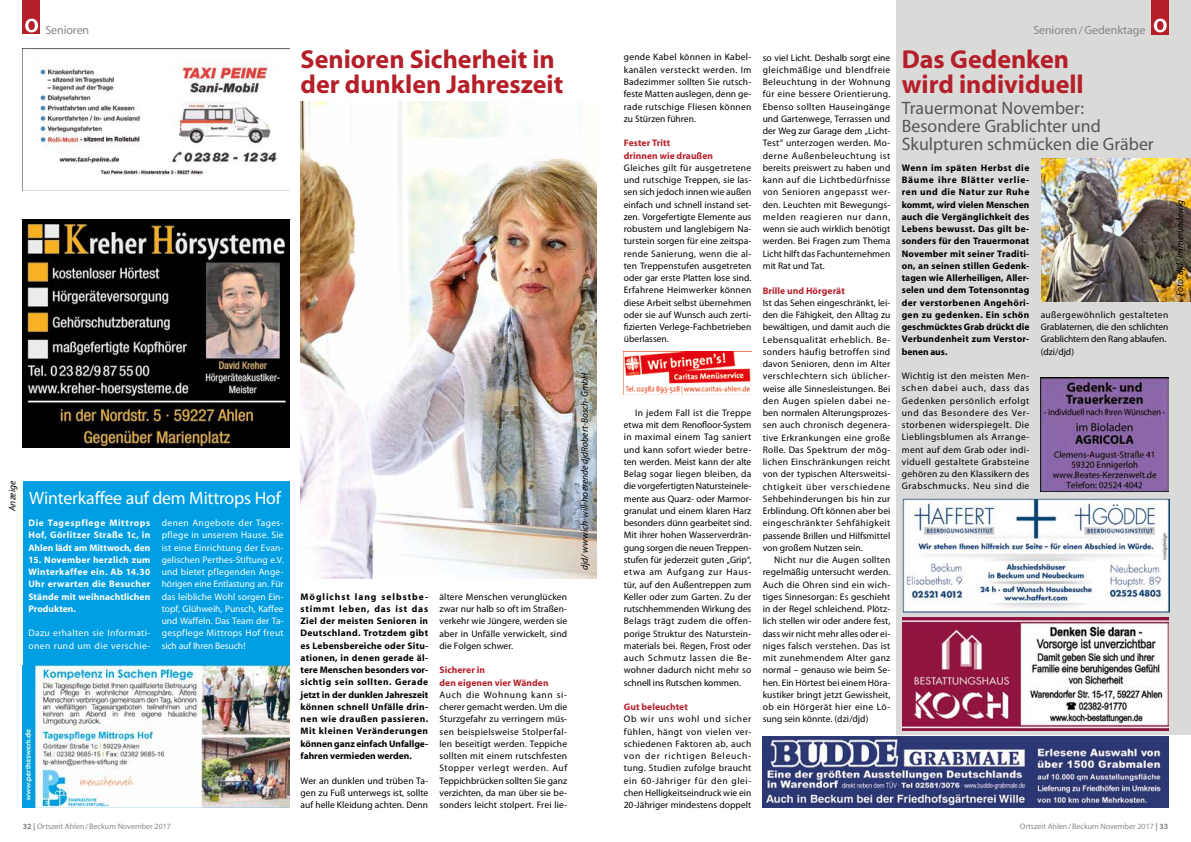
<style>
.page{position:relative;width:1191px;height:842px;background:#fff}
.page>*{position:absolute;margin:0;border:0;box-sizing:border-box;transform-origin:0 0}
.t1{font:700 26px/25px "Myriad";color:#b51f29}
.t2{font:18px/18px "Myriad";color:#575656}
.t3{font:18px "Myriad";letter-spacing:-.01em;color:#fff}
.t4{font:12px "Myriad";letter-spacing:-.005em;color:#878786}
.t5{font:9.5px/12.3px "Myriad";letter-spacing:.005em;color:#000;text-align:justify}
.t6{font:700 9.5px/12.3px "Myriad";color:#000;text-align:justify}
.t7{font:9.5px/12.3px "Myriad";letter-spacing:.035em;color:#fff}
.t8{font:700 9.5px/12.3px "Myriad";letter-spacing:.015em;color:#fff;text-align:justify}
.t9{font:700 9.5px/12.3px "Myriad";letter-spacing:.01em;color:#b51f29}
.t10{font:italic 9.5px "Myriad";color:#000}
.t11{font:8px "Myriad";color:#878786}
.s1{font-weight:700}
</style>
<div class="page">
<div style="left:23px;top:0;width:17px;height:34px;background:#b51f29"></div>
<svg style="left:25px;top:19px;width:13px;height:13px"></svg>
<div style="left:896px;top:0;width:295px;height:734px;background:#dadad9"></div>
<div style="left:1151px;top:0;width:17px;height:34px;background:#b51f29"></div>
<svg style="left:1153px;top:19px;width:13px;height:13px"></svg>
<img style="left:300px;top:101px;width:296px;height:477px">
<img style="left:23px;top:220px;width:266px;height:227px">
<img style="left:624px;top:352px;width:127px;height:42px">
<img style="left:1040px;top:378px;width:128px;height:113px">
<img style="left:763px;top:737px;width:405px;height:71px">
<div style="left:23px;top:481px;width:266px;height:327px;background:#009fe3"></div>
<img style="left:23px;top:666px;width:266px;height:142px">
<img style="left:1041px;top:159px;width:150px;height:143px">
<img style="left:23px;top:48px;width:266px;height:128px">
<img style="left:902px;top:617px;width:266px;height:114px">
<img style="left:902px;top:498px;width:267px;height:115px">
<p class="t10" style="left:8px;top:511px;width:32px;rotate:-90deg">Anzeige</p>
<p class="t4" style="left:45px;top:24px;width:45px">Senioren</p>
<p class="t4" style="left:1033px;top:24px;width:114px">Senioren/Gedenktage</p>
<h1 class="t1" style="left:300px;top:47px;width:264px">Senioren Sicherheit in der dunklen Jahreszeit</h1>
<h1 class="t1" style="left:902px;top:47px;width:183px">Das Gedenken wird individuell</h1>
<h2 class="t2" style="left:902px;top:100px;width:253px">Trauermonat November:<br>Besondere Grablichter und<br>Skulpturen schmücken die Gräber</h2>
<p class="t5" style="left:624px;top:52px;width:129px">gende Kabel können in Kabel&shy;kanälen versteckt werden. Im Badezimmer sollten Sie rutsch&shy;feste Matten auslegen, denn ge&shy;rade rutschige Fliesen können zu Stürzen führen.</p>
<p class="t9" style="left:624px;top:137px;width:91px">Fester Tritt<br>drinnen wie draußen</p>
<p class="t5" style="left:624px;top:162px;width:129px">Gleiches gilt für ausgetretene und rutschige Treppen, sie las&shy;sen sich jedoch innen wie außen einfach und schnell instand set&shy;zen. Vorgefertigte Elemente aus robustem und langlebigem Na&shy;turstein sorgen für eine zeitspa&shy;rende Sanierung, wenn die al&shy;ten Treppenstufen ausgetreten oder gar erste Platten lose sind.<br>Erfahrene Heimwerker können diese Arbeit selbst übernehmen oder sie auf Wunsch auch zerti&shy;fizierten Verlege-Fachbetrieben überlassen.</p>
<p class="t5" style="left:762px;top:52px;width:129px">so viel Licht. Deshalb sorgt eine gleichmäßige und blendfreie Beleuchtung in der Wohnung für eine bessere Orientierung.<br>Ebenso sollten Hauseingänge und Gartenwege, Terrassen und der Weg zur Garage dem „Licht-Test“ unterzogen werden. Mo&shy;derne Außenbeleuchtung ist bereits preiswert zu haben und kann auf die Lichtbedürfnisse von Senioren angepasst wer&shy;den. Leuchten mit Bewegungs&shy;melden reagieren nur dann, wenn sie auch wirklich benötigt werden. Bei Fragen zum Thema Licht hilft das Fachunternehmen mit Rat und Tat.</p>
<p class="t9" style="left:762px;top:284px;width:84px">Brille und Hörgerät</p>
<p class="t5" style="left:762px;top:297px;width:129px">Ist das Sehen eingeschränkt, lei&shy;den die Fähigkeit, den Alltag zu bewältigen, und damit auch die Lebensqualität erheblich. Be&shy;sonders häufig betroffen sind davon Senioren, denn im Alter verschlechtern sich üblicher&shy;weise alle Sinnesleistungen. Bei den Augen spielen dabei ne&shy;ben normalen Alterungsprozes&shy;sen auch chronisch degenera&shy;tive Erkrankungen eine große Rolle. Das Spektrum der mög&shy;lichen Einschränkungen reicht von der typischen Altersweitsi&shy;chtigkeit über verschiedene Sehbehinderungen bis hin zur Erblindung. Oft können aber bei eingeschränkter Sehfähigkeit passende Brillen und Hilfsmittel von großem Nutzen sein.</p>
<p class="t5" style="left:762px;top:554px;width:129px;text-indent:11px">Nicht nur die Augen sollten regelmäßig untersucht werden.<br>Auch die Ohren sind ein wich&shy;tiges Sinnesorgan: Es geschieht in der Regel schleichend. Plötz&shy;lich stellen wir oder andere fest, dass wir nicht mehr alles oder ei&shy;niges falsch verstehen. Das ist mit zunehmendem Alter ganz normal – genauso wie beim Se&shy;hen. Ein Hörtest bei einem Höra&shy;kustiker bringt jetzt Gewissheit, ob ein Hörgerät hier eine Lö&shy;sung sein könnte. (dzi/djd)</p>
<p class="t6" style="left:901px;top:162px;width:129px">Wenn im späten Herbst die Bäume ihre Blätter verlie&shy;ren und die Natur zur Ruhe kommt, wird vielen Menschen auch die Vergänglichkeit des Lebens bewusst. Das gilt be&shy;sonders für den Trauermonat November mit seiner Traditi&shy;on, an seinen stillen Gedenk&shy;tagen wie Allerheiligen, Aller&shy;selen und dem Totensonntag der verstorbenen Angehöri&shy;gen zu gedenken. Ein schön geschmücktes Grab drückt die Verbundenheit zum Verstor&shy;benen aus.</p>
<p class="t5" style="left:901px;top:370px;width:129px">Wichtig ist den meisten Men&shy;schen dabei auch, dass das Gedenken persönlich erfolgt und das Besondere des Ver&shy;storbenen widerspiegelt. Die Lieblingsblumen als Arrange&shy;ment auf dem Grab oder indi&shy;viduell gestaltete Grabsteine gehören zu den Klassikern des Grabschmucks. Neu sind die</p>
<p class="t5" style="left:1040px;top:309px;width:129px;text-align:left">außergewöhnlich gestalteten<br>Grablaternen, die den schlichten<br>Grablichtern den Rang ablaufen. (dzi/djd)</p>
<p class="t10" style="left:580px;top:570px;width:199px;rotate:-90deg">djd/ wwwich-will-hoerende djdRobert-Bosch-GmbH</p>
<p class="t5" style="left:624px;top:407px;width:129px;text-indent:11px">In jedem Fall ist die Treppe etwa mit dem Renofloor-System in maximal einem Tag saniert und kann sofort wieder betre&shy;ten werden. Meist kann der alte Belag sogar liegen bleiben, da die vorgefertigten Natursteinele&shy;mente aus Quarz- oder Marmor&shy;granulat und einem klaren Harz besonders dünn gearbeitet sind.<br>Mit ihrer hohen Wasserverdrän&shy;gung sorgen die neuen Treppen&shy;stufen für jederzeit guten „Grip“, etwa am Aufgang zur Haus&shy;tür, auf den Außentreppen zum Keller oder zum Garten. Zu der rutschhemmenden Wirkung des Belags trägt zudem die offen&shy;porige Struktur des Naturstein&shy;materials bei. Regen, Frost oder auch Schmutz lassen die Be&shy;wohner dadurch nicht mehr so schnell ins Rutschen kommen.</p>
<p class="t9" style="left:624px;top:701px;width:66px">Gut beleuchtet</p>
<p class="t5" style="left:624px;top:713px;width:129px">Ob wir uns wohl und sicher fühlen, hängt von vielen ver&shy;schiedenen Faktoren ab, auch von der richtigen Beleuch&shy;tung. Studien zufolge braucht ein 60-Jähriger für den glei&shy;chen Helligkeitseindruck wie ein 20-Jähriger mindestens doppelt</p>
<h2 class="t3" style="left:29px;top:489px;width:253px">Winterkaffee auf dem Mittrops Hof</h2>
<p class="t8" style="left:28px;top:517px;width:123px">Die Tagespflege Mittrops Hof, Görlitzer Straße 1c, in Ahlen lädt am Mittwoch, den</p>
<p class="t8" style="left:28px;top:554px;width:123px">15. November herzlich zum Winterkaffee ein. Ab 14.30<br>Uhr erwarten die Besucher Stände mit weihnachtlichen Produkten.</p>
<p class="t7" style="left:28px;top:627px;width:123px">Dazu erhalten sie Informati&shy;onen rund um die verschie-</p>
<p class="t7" style="left:162px;top:517px;width:123px;text-align:justify">denen Angebote der Tages&shy;pflege in unserem Hause. Sie ist eine Einrichtung der Evan&shy;gelischen Perthes-Stiftung e.V. und bietet pflegenden Ange&shy;hörigen eine Entlastung an. Für das leibliche Wohl sorgen Ein&shy;topf, Glühweih, Punsch, Kaffee und Waffeln. Das Team der Ta&shy;gespflege Mittrops Hof freut sich auf Ihren Besuch!</p>
<p class="t6" style="left:300px;top:591px;width:129px">Möglichst lang selbstbe&shy;stimmt leben, das ist das Ziel der meisten Senioren in Deutschland. Trotzdem gibt es Lebensbereiche oder Situ&shy;ationen, in denen gerade äl&shy;tere Menschen besonders vor&shy;sichtig sein sollten. Gerade jetzt in der dunklen Jahreszeit können schnell Unfälle drin&shy;nen wie draußen passieren.<br>Mit kleinen Veränderungen können ganz einfach Unfallge&shy;fahren vermieden werden.</p>
<p class="t5" style="left:300px;top:774px;width:129px">Wer an dunklen und trüben Ta&shy;gen zu Fuß unterwegs ist, sollte auf helle Kleidung achten. Denn</p>
<p class="t5" style="left:439px;top:591px;width:129px">ältere Menschen verunglücken zwar nur halb so oft im Straßen&shy;verkehr wie Jüngere, werden sie aber in Unfälle verwickelt, sind die Folgen schwer.</p>
<p class="t9" style="left:439px;top:664px;width:111px">Sicherer in<br>den eigenen vier Wänden</p>
<p class="t5" style="left:439px;top:689px;width:129px">Auch die Wohnung kann si&shy;cherer gemacht werden. Um die Sturzgefahr zu verringern müs&shy;sen beispielsweise Stolperfal&shy;len beseitigt werden. Teppiche sollten mit einem rutschfesten Stopper verlegt werden. Auf Teppichbrücken sollten Sie ganz verzichten, da man über sie be&shy;sonders leicht stolpert. Frei lie-</p>
<p class="t11" style="left:23px;top:823px;width:150px"><span class="s1">32 |</span> Ortszeit Ahlen/Beckum November 2017</p>
<p class="t11" style="left:1020px;top:823px;width:150px">Ortszeit Ahlen/Beckum November 2017 <span class="s1">| 33</span></p>
<p class="t10" style="left:1175px;top:296px;width:98px;rotate:-90deg">Foto: djd/ immerundewig</p>
</div>
